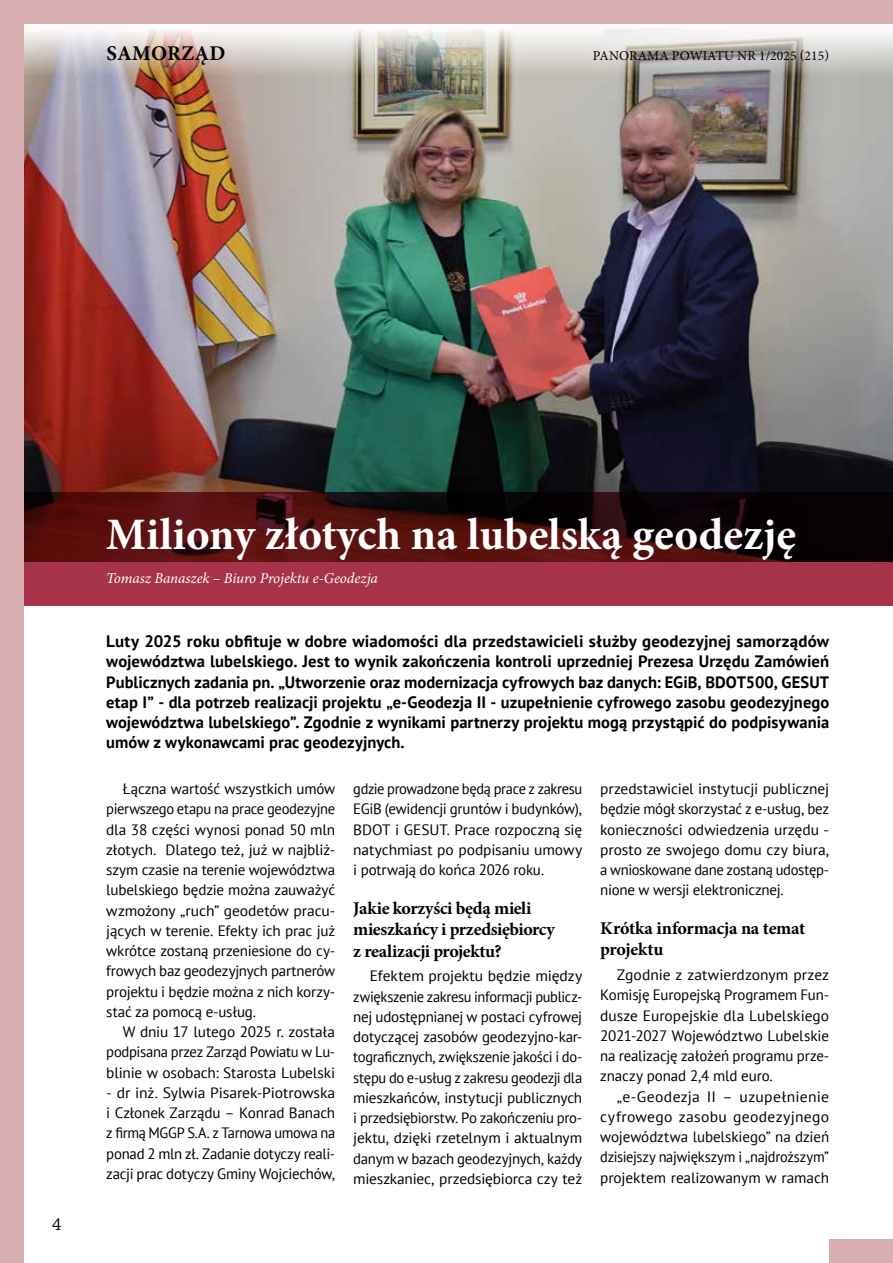
<style>
.page{position:relative;width:893px;height:1263px;background:#fff}
.page>*{position:absolute;margin:0;border:0;box-sizing:border-box;transform-origin:0 0}
.t1{font:700 45px "Minion Pro";color:#fff}
.t2{font:700 21px "Minion Pro";letter-spacing:.01em;color:#000}
.t3{font:700 18px/21.6px "Minion Pro";letter-spacing:-.015em;color:#000}
.t4{font:18px "Chaparral Pro";color:#000}
.t5{font:700 16.5px/20.2px "PT Sans";color:#000;text-align:justify}
.t6{font:15px/20.2px "PT Sans";letter-spacing:-.015em;color:#000;text-align:justify}
.t7{font:15px/20.2px "PT Sans";letter-spacing:-.015em;color:#000;text-align:justify;scale:1.04 1}
.t8{font:15px/20.2px "PT Sans";letter-spacing:-.015em;color:#000;text-align:justify;scale:.96 1}
.t9{font:italic 15px "Minion Pro";letter-spacing:-.005em;color:#fff}
.t10{font:13.5px "Minion Pro";letter-spacing:.01em;color:#000}
</style>
<div class="page">
<img style="left:23px;top:23px;width:870px;height:469px">
<svg style="left:23px;top:492px;width:870px;height:114px;background:#621b24"></svg>
<div style="left:0;top:0;width:23px;height:1263px;background:#d9aeb0"></div>
<div style="left:0;top:0;width:893px;height:23px;background:#d9aeb0"></div>
<div style="left:829px;top:1239px;width:63px;height:24px;background:#d9aeb0"></div>
<svg style="left:892px;top:1239px;width:1px;height:24px"></svg>
<h2 class="t2" style="left:106px;top:38px;width:120px">SAMORZĄD</h2>
<p class="t10" style="left:593px;top:46px;width:238px">PANORAMA POWIATU NR 1/2025 (215)</p>
<p class="t4" style="left:52px;top:1214px;width:11px">4</p>
<h1 class="t1" style="left:106px;top:503px;width:691px">Miliony złotych na lubelską geodezję</h1>
<p class="t9" style="left:106px;top:568px;width:273px">Tomasz Banaszek – Biuro Projektu e-Geodezja</p>
<p class="t5" style="left:106px;top:631px;width:724px">Luty 2025 roku obfituje w dobre wiadomości dla przedstawicieli służby geodezyjnej samorządów województwa lubelskiego. Jest to wynik zakończenia kontroli uprzedniej Prezesa Urzędu Zamówień Publicznych zadania pn. „Utworzenie oraz modernizacja cyfrowych baz danych: EGiB, BDOT500, GESUT etap I” - dla potrzeb realizacji projektu „e-Geodezja II - uzupełnienie cyfrowego zasobu geodezyjnego województwa lubelskiego”. Zgodnie z wynikami partnerzy projektu mogą przystąpić do podpisywania umów z wykonawcami prac geodezyjnych.</p>
<p class="t6" style="left:106px;top:778px;width:230px;text-indent:16px">Łączna wartość wszystkich umów pierwszego etapu na prace geodezyjne dla 38 części wynosi ponad 50 mln złotych. Dlatego też, już w najbliż&shy;szym czasie na terenie województwa lubelskiego będzie można zauważyć wzmożony „ruch” geodetów pracu&shy;jących w terenie. Efekty ich prac już wkrótce zostaną przeniesione do cy&shy;frowych baz geodezyjnych partnerów projektu i będzie można z nich korzy&shy;stać za pomocą e-usług.</p>
<p class="t6" style="left:106px;top:1021px;width:230px;text-indent:16px">W dniu 17 lutego 2025 r. została podpisana przez Zarząd Powiatu w Lu&shy;blinie w osobach: Starosta Lubelski</p>
<p class="t7" style="left:106px;top:1082px;width:222px">- dr inż. Sylwia Pisarek-Piotrowska i Członek Zarządu – Konrad Banach z firmą MGGP S.A. z Tarnowa umowa na ponad 2 mln zł. Zadanie dotyczy reali&shy;zacji prac dotyczy Gminy Wojciechów,</p>
<p class="t8" style="left:353px;top:778px;width:240px">gdzie prowadzone będą prace z zakresu EGiB (ewidencji gruntów i budynków), BDOT i GESUT. Prace rozpoczną się natychmiast po podpisaniu umowy i potrwają do końca 2026 roku.</p>
<p class="t3" style="left:353px;top:897px;width:203px">Jakie korzyści będą mieli mieszkańcy i przedsiębiorcy z realizacji projektu?</p>
<p class="t7" style="left:353px;top:965px;width:222px;text-indent:16px">Efektem projektu będzie między zwiększenie zakresu informacji publicz&shy;nej udostępnianej w postaci cyfrowej dotyczącej zasobów geodezyjno-kar&shy;tograficznych, zwiększenie jakości i do&shy;stępu do e-usług z zakresu geodezji dla mieszkańców, instytucji publicznych i przedsiębiorstw. Po zakończeniu pro&shy;jektu, dzięki rzetelnym i aktualnym danym w bazach geodezyjnych, każdy mieszkaniec, przedsiębiorca czy też</p>
<p class="t6" style="left:600px;top:778px;width:230px">przedstawiciel instytucji publicznej będzie mógł skorzystać z e-usług, bez konieczności odwiedzenia urzędu - prosto ze swojego domu czy biura, a wnioskowane dane zostaną udostęp&shy;nione w wersji elektronicznej.</p>
<p class="t3" style="left:600px;top:917px;width:206px">Krótka informacja na temat projektu</p>
<p class="t6" style="left:600px;top:964px;width:230px;text-indent:16px">Zgodnie z zatwierdzonym przez Komisję Europejską Programem Fun&shy;dusze Europejskie dla Lubelskiego 2021-2027 Województwo Lubelskie na realizację założeń programu prze&shy;znaczy ponad 2,4 mld euro.</p>
<p class="t7" style="left:600px;top:1086px;width:222px;text-indent:17px">„e-Geodezja II – uzupełnienie cyfrowego zasobu geodezyjnego województwa lubelskiego” na dzień dzisiejszy największym i „najdroższym” projektem realizowanym w ramach</p>
</div>
